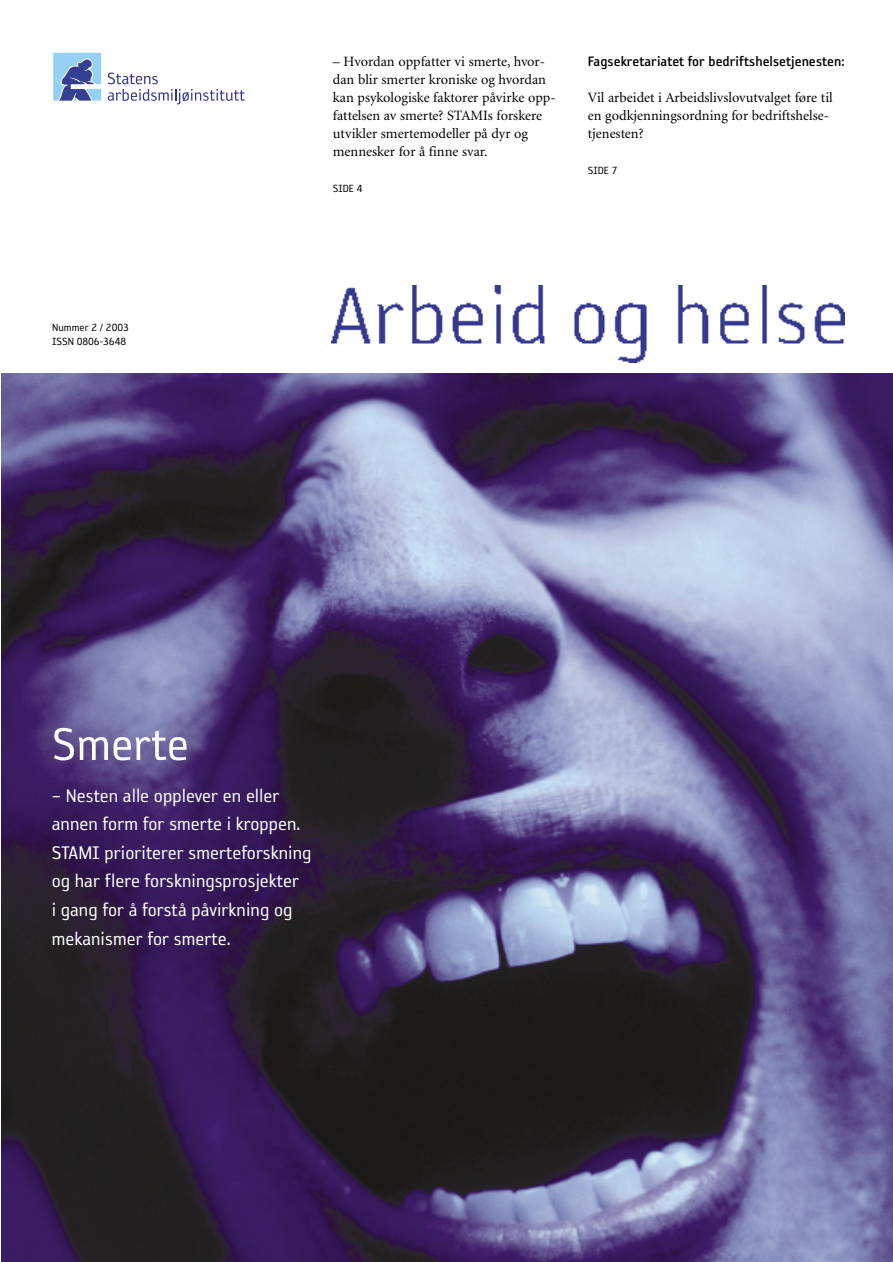
<style>
.page{position:relative;width:893px;height:1262px;background:#fff}
.page>*{position:absolute;margin:0;border:0;box-sizing:border-box;transform-origin:0 0}
.t1{font:52.65px "Reykjavik One A Gauge";color:#fff}
.t2{font:21px/28.5px "Reykjavik One A Gauge";color:#fff}
.t3{font:15.75px "Reykjavik One B Gauge";color:#000}
.t4{font:14.25px/18px "Minion";color:#000}
.t5{font:12px/14.4px "Reykjavik One A Gauge";color:#000}
</style>
<div class="page">
<img style="left:1px;top:373px;width:891px;height:888px">
<img style="left:331px;top:285px;width:513px;height:77px">
<svg style="left:53px;top:52px;width:49px;height:49px"></svg>
<svg style="left:108px;top:73px;width:137px;height:31px"></svg>
<svg style="left:53px;top:53px;width:48px;height:48px;background:#81a3d3"></svg>
<p class="t5" style="left:52px;top:319px;width:78px">Nummer 2 / 2003<br>ISSN 0806-3648</p>
<p class="t4" style="left:333px;top:54px;width:224px">– Hvordan oppfatter vi smerte, hvor&shy;dan blir smerter kroniske og hvordan kan psykologiske faktorer påvirke opp&shy;fattelsen av smerte? STAMIs forskere utvikler smertemodeller på dyr og mennesker for å finne svar.</p>
<p class="t5" style="left:333px;top:181px;width:31px">SIDE 4</p>
<p class="t3" style="left:588px;top:51px;width:258px">Fagsekretariatet for bedriftshelsetjenesten:</p>
<p class="t4" style="left:588px;top:90px;width:246px">Vil arbeidet i Arbeidslivslovutvalget føre til en godkjenningsordning for bedriftshelse&shy;tjenesten?</p>
<p class="t5" style="left:588px;top:163px;width:31px">SIDE 7</p>
<h1 class="t1" style="left:52px;top:711px;width:139px">Smerte</h1>
<h2 class="t2" style="left:52px;top:780px;width:261px">– Nesten alle opplever en eller annen form for smerte i kroppen.<br>STAMI prioriterer smerteforskning og har flere forskningsprosjekter<br>i gang for å forstå påvirkning og mekanismer for smerte.</h2>
</div>
